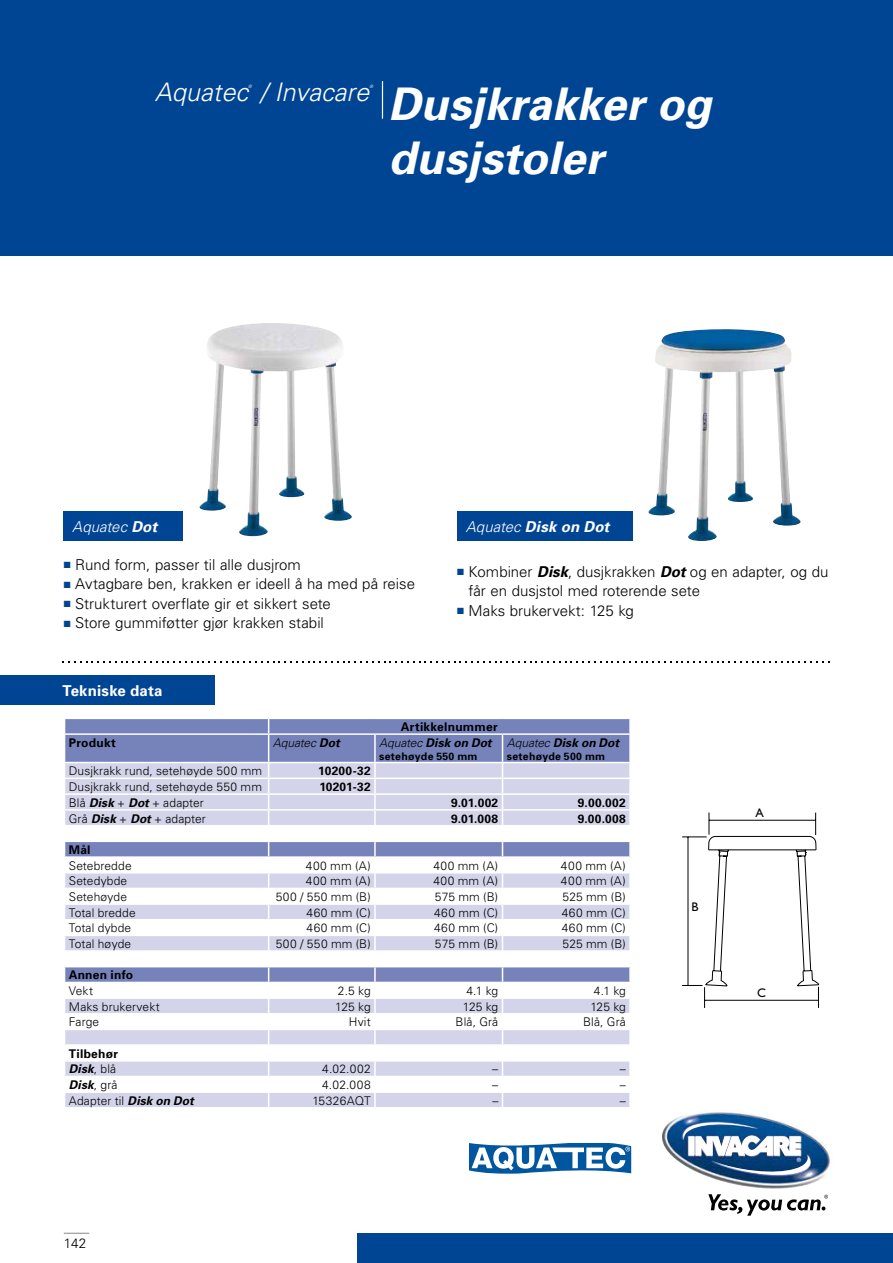
<style>
.page{position:relative;width:893px;height:1263px;background:#fff}
.page>*{position:absolute;margin:0;border:0;box-sizing:border-box;transform-origin:0 0}
.t1{font:italic 700 45px/54px "Univers";letter-spacing:.005em;color:#fff}
.t2{font:italic 300 25.5px "Univers";color:#fff}
.t3{font:300 15px/19.5px "Univers";color:#000}
.t4{font:italic 700 15px "Univers";letter-spacing:.015em;color:#fff}
.t5{font:700 15px "Univers";letter-spacing:.015em;color:#fff}
.t6{font:italic 300 15px "Univers";letter-spacing:.005em;color:#fff}
.t7{font:300 13.5px "Univers";color:#000}
.t8{font:12.6px "Gill Sans";color:#000}
.t9{font:300 12px "Univers";letter-spacing:.01em;color:#000}
.t10{font:700 12px/15.6px "Univers";letter-spacing:.02em;color:#000}
.t11{font:italic 700 12px "Univers";letter-spacing:.005em;color:#000}
.t12{font:italic 300 12px "Univers";letter-spacing:-.005em;color:#000}
.t13{font:700 10.5px "Univers";letter-spacing:.03em;color:#000}
.t14{font:italic 300 4.5px "Univers";color:#fff}
.s1{font-weight:700}
.s2{font-weight:300}
.s3{color:#004494}
.s4{font-weight:700;font-style:italic}
.s5{font-style:italic}
.s6{font-weight:300;font-style:normal}
</style>
<div class="page">
<div style="left:0;top:0;width:893px;height:255px;background:#004494"></div>
<div style="left:357px;top:1233px;width:536px;height:30px;background:#004494"></div>
<svg style="left:62px;top:662px;width:767px;height:1px"></svg>
<img style="left:199px;top:323px;width:153px;height:213px">
<div style="left:457px;top:511px;width:175px;height:29px;background:#004494"></div>
<img style="left:648px;top:329px;width:153px;height:212px">
<div style="left:0;top:675px;width:215px;height:30px;background:#004494"></div>
<svg style="left:682px;top:812px;width:138px;height:196px"></svg>
<svg style="left:64px;top:719px;width:566px;height:388px"></svg>
<hr style="left:382px;top:81px;width:1px;height:38px;background:#fff">
<div style="left:64px;top:511px;width:119px;height:29px;background:#004494"></div>
<svg style="left:469px;top:1143px;width:163px;height:31px"></svg>
<img style="left:662px;top:1111px;width:169px;height:78px">
<img style="left:683px;top:1119px;width:127px;height:59px">
<svg style="left:708px;top:1194px;width:120px;height:22px"></svg>
<svg style="left:64px;top:1233px;width:25px;height:1px"></svg>
<h2 class="t2" style="left:155px;top:77px;width:95px">Aquatec</h2>
<p class="t14" style="left:248px;top:83px;width:5px">®</p>
<h2 class="t2" style="left:260px;top:77px;width:111px">/ Invacare</h2>
<p class="t14" style="left:369px;top:83px;width:5px">®</p>
<h1 class="t1" style="left:388px;top:77px;width:324px">Dusjkrakker og dusjstoler</h1>
<p class="t6" style="left:72px;top:517px;width:87px">Aquatec <span class="s1">Dot</span></p>
<p class="t4" style="left:466px;top:517px;width:145px"><span class="s2">Aquatec</span> Disk on Dot</p>
<p class="t3" style="left:64px;top:554px;width:239px"><span class="s3">■</span> Rund form, passer til alle dusjrom</p>
<p class="t3" style="left:64px;top:573px;width:353px"><span class="s3">■</span> Avtagbare ben, krakken er ideell å ha med på reise</p>
<p class="t3" style="left:64px;top:593px;width:269px"><span class="s3">■</span> Strukturert overflate gir et sikkert sete</p>
<p class="t3" style="left:64px;top:612px;width:262px"><span class="s3">■</span> Store gummiføtter gjør krakken stabil</p>
<p class="t5" style="left:63px;top:681px;width:101px">Tekniske data</p>
<p class="t3" style="left:469px;top:561px;width:361px;text-indent:-11px"><span class="s3">■</span> Kombiner <span class="s4">Disk</span>, dusjkrakken <span class="s4">Dot</span> og en adapter, og du får en dusjstol med roterende sete</p>
<p class="t3" style="left:457px;top:600px;width:178px"><span class="s3">■</span> Maks brukervekt: 125 kg</p>
<p class="t10" style="left:401px;top:719px;width:98px">Artikkelnummer</p>
<p class="t10" style="left:69px;top:734px;width:49px">Produkt</p>
<p class="t12" style="left:273px;top:735px;width:68px">Aquatec <span class="s1">Dot</span></p>
<p class="t11" style="left:379px;top:735px;width:114px"><span class="s2">Aquatec</span> Disk on Dot</p>
<p class="t13" style="left:379px;top:749px;width:100px">setehøyde 550 mm</p>
<p class="t11" style="left:507px;top:735px;width:114px"><span class="s2">Aquatec</span> Disk on Dot</p>
<p class="t13" style="left:507px;top:749px;width:100px">setehøyde 500 mm</p>
<p class="t9" style="left:69px;top:764px;width:195px">Dusjkrakk rund, setehøyde 500 mm</p>
<p class="t10" style="left:318px;top:763px;width:54px">10200-32</p>
<p class="t9" style="left:69px;top:779px;width:195px">Dusjkrakk rund, setehøyde 550 mm</p>
<p class="t10" style="left:319px;top:779px;width:53px">10201-32</p>
<p class="t9" style="left:69px;top:795px;width:137px">Blå <span class="s4">Disk</span> + <span class="s4">Dot</span> + adapter</p>
<p class="t10" style="left:451px;top:794px;width:49px">9.01.002</p>
<p class="t10" style="left:578px;top:794px;width:49px">9.00.002</p>
<p class="t9" style="left:69px;top:811px;width:139px">Grå <span class="s4">Disk</span> + <span class="s4">Dot</span> + adapter</p>
<p class="t10" style="left:451px;top:810px;width:49px">9.01.008</p>
<p class="t10" style="left:578px;top:810px;width:49px">9.00.008</p>
<p class="t10" style="left:69px;top:842px;width:23px">Mål</p>
<p class="t9" style="left:69px;top:858px;width:64px">Setebredde</p>
<p class="t9" style="left:306px;top:858px;width:66px">400 mm (A)</p>
<p class="t9" style="left:433px;top:858px;width:66px">400 mm (A)</p>
<p class="t9" style="left:561px;top:858px;width:66px">400 mm (A)</p>
<p class="t9" style="left:69px;top:874px;width:60px">Setedybde</p>
<p class="t9" style="left:306px;top:874px;width:66px">400 mm (A)</p>
<p class="t9" style="left:433px;top:874px;width:66px">400 mm (A)</p>
<p class="t9" style="left:561px;top:874px;width:66px">400 mm (A)</p>
<p class="t9" style="left:69px;top:889px;width:60px">Setehøyde</p>
<p class="t9" style="left:276px;top:889px;width:96px">500 / 550 mm (B)</p>
<p class="t9" style="left:435px;top:889px;width:65px">575 mm (B)</p>
<p class="t9" style="left:562px;top:889px;width:65px">525 mm (B)</p>
<p class="t9" style="left:69px;top:905px;width:68px">Total bredde</p>
<p class="t9" style="left:307px;top:905px;width:66px">460 mm (C)</p>
<p class="t9" style="left:434px;top:905px;width:66px">460 mm (C)</p>
<p class="t9" style="left:562px;top:905px;width:66px">460 mm (C)</p>
<p class="t9" style="left:69px;top:921px;width:64px">Total dybde</p>
<p class="t9" style="left:307px;top:921px;width:66px">460 mm (C)</p>
<p class="t9" style="left:434px;top:921px;width:66px">460 mm (C)</p>
<p class="t9" style="left:562px;top:921px;width:66px">460 mm (C)</p>
<p class="t9" style="left:69px;top:936px;width:64px">Total høyde</p>
<p class="t9" style="left:276px;top:936px;width:96px">500 / 550 mm (B)</p>
<p class="t9" style="left:435px;top:936px;width:65px">575 mm (B)</p>
<p class="t9" style="left:562px;top:936px;width:65px">525 mm (B)</p>
<p class="t10" style="left:69px;top:967px;width:66px">Annen info</p>
<p class="t9" style="left:69px;top:983px;width:26px">Vekt</p>
<p class="t9" style="left:338px;top:983px;width:34px">2.5 kg</p>
<p class="t9" style="left:466px;top:983px;width:33px">4.1 kg</p>
<p class="t9" style="left:594px;top:983px;width:33px">4.1 kg</p>
<p class="t9" style="left:69px;top:999px;width:92px">Maks brukervekt</p>
<p class="t9" style="left:335px;top:999px;width:37px">125 kg</p>
<p class="t9" style="left:463px;top:999px;width:37px">125 kg</p>
<p class="t9" style="left:590px;top:999px;width:37px">125 kg</p>
<p class="t9" style="left:69px;top:1015px;width:32px">Farge</p>
<p class="t9" style="left:349px;top:1015px;width:23px">Hvit</p>
<p class="t9" style="left:456px;top:1015px;width:44px">Blå, Grå</p>
<p class="t9" style="left:583px;top:1015px;width:44px">Blå, Grå</p>
<p class="t10" style="left:69px;top:1045px;width:51px">Tilbehør<br><span class="s5">Disk</span><span class="s2">, blå</span></p>
<p class="t9" style="left:322px;top:1062px;width:50px">4.02.002</p>
<p class="t9" style="left:492px;top:1062px;width:7px">–</p>
<p class="t9" style="left:620px;top:1062px;width:7px">–</p>
<p class="t11" style="left:69px;top:1078px;width:50px">Disk<span class="s6">, grå</span></p>
<p class="t9" style="left:322px;top:1078px;width:50px">4.02.008</p>
<p class="t9" style="left:492px;top:1078px;width:7px">–</p>
<p class="t9" style="left:620px;top:1078px;width:7px">–</p>
<p class="t9" style="left:69px;top:1093px;width:126px">Adapter til <span class="s4">Disk on Dot</span></p>
<p class="t9" style="left:312px;top:1093px;width:60px">15326AQT</p>
<p class="t9" style="left:492px;top:1093px;width:7px">–</p>
<p class="t9" style="left:620px;top:1093px;width:7px">–</p>
<p class="t7" style="left:64px;top:1235px;width:24px">142</p>
<p class="t8" style="left:691px;top:900px;width:9px">B</p>
<p class="t8" style="left:755px;top:805px;width:10px">A</p>
<p class="t8" style="left:757px;top:985px;width:10px">C</p>
</div>
